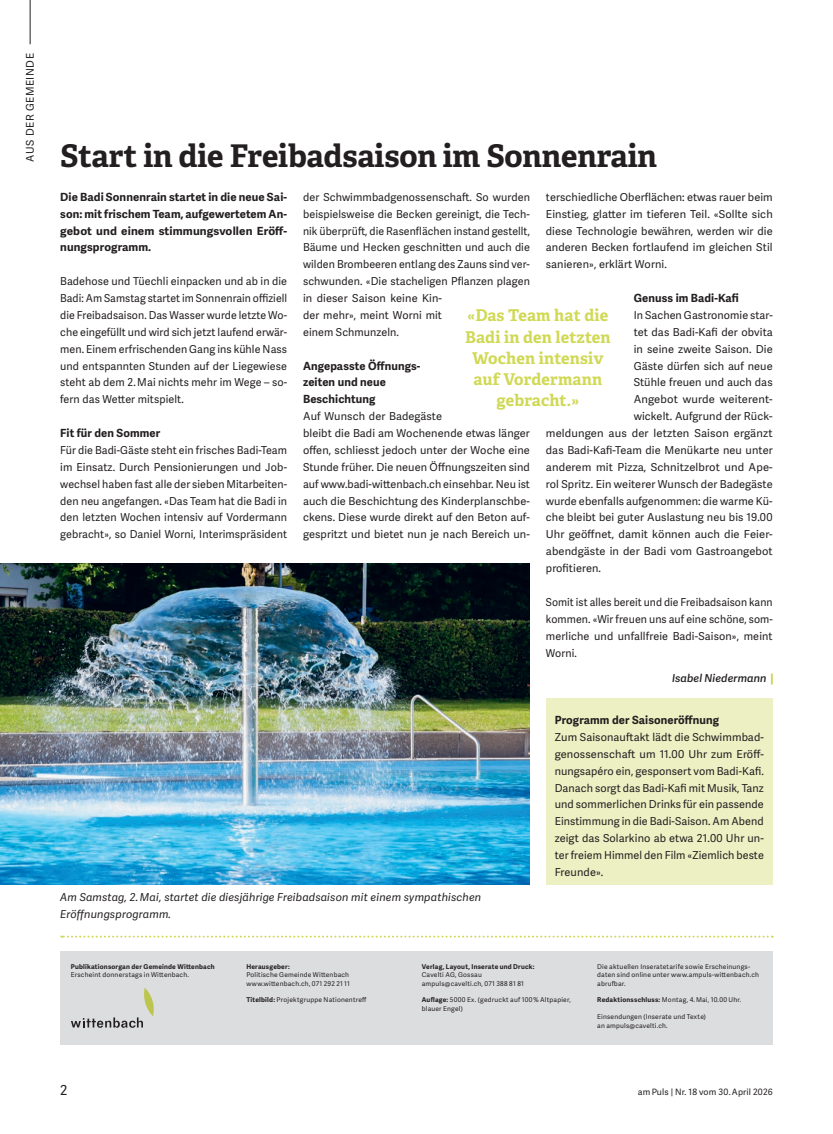
<style>
.page{position:relative;width:833px;height:1134px;background:#fff}
.page>*{position:absolute;margin:0;border:0;box-sizing:border-box;transform-origin:0 0}
.t1{font:700 31.25px "Adelle";letter-spacing:-.005em;color:#231f20}
.t2{font:700 16.25px/21.2px "Adelle";letter-spacing:.005em;color:#d0d955;text-align:center}
.t3{font:13.75px "Adelle Sans";color:#231f20}
.t4{font:700 11.25px/16.9px "Adelle Sans";letter-spacing:.01em;color:#231f20;text-align:justify}
.t5{font:11px/16.9px "Adelle Sans";letter-spacing:.01em;color:#231f20;text-align:justify}
.t6{font:11px/16.9px "Adelle Sans";letter-spacing:.01em;color:#231f20;text-align:justify;scale:.95 1}
.t7{font:italic 11px/16.9px "Adelle Sans";letter-spacing:.015em;color:#231f20}
.t8{font:italic 600 11px "Adelle Sans";letter-spacing:.005em;color:#231f20}
.t9{font:10.62px "Adelle Sans";letter-spacing:.05em;color:#231f20}
.t10{font:8.75px "Adelle Sans";letter-spacing:.01em;color:#231f20}
.t11{font:6.62px/8.5px "Adelle Sans";letter-spacing:.03em;color:#231f20}
.t12{font:700 6.62px "Adelle Sans";letter-spacing:.03em;color:#231f20}
.s1{font-style:italic}
.s2{font-weight:700}
</style>
<div class="page">
<hr style="left:30px;top:0;width:1px;height:44px;background:#231f20">
<svg style="left:61px;top:936px;width:711px;height:2px"></svg>
<img style="left:0;top:564px;width:530px;height:320px">
<div style="left:60px;top:951px;width:712px;height:94px;background:#dcdddf"></div>
<svg style="left:71px;top:987px;width:83px;height:41px"></svg>
<div style="left:546px;top:699px;width:226px;height:186px;background:#ecf0c3"></div>
<p class="t9" style="left:24px;top:162px;width:110px;rotate:-90deg">AUS DER GEMEINDE</p>
<h1 class="t1" style="left:60px;top:136px;width:598px">Start in die Freibadsaison im Sonnenrain</h1>
<p class="t4" style="left:60px;top:189px;width:228px">Die Badi Sonnenrain startet in die neue Sai&shy;son: mit frischem Team, aufgewertetem An&shy;gebot und einem stimmungsvollen Eröff&shy;nungsprogramm<span class="s1">.</span></p>
<p class="t5" style="left:60px;top:273px;width:228px">Badehose und Tüechli einpacken und ab in die Badi: Am Samstag startet im Sonnenrain offiziell die Freibadsaison. Das Wasser wurde letzte Wo&shy;che eingefüllt und wird sich jetzt laufend erwär&shy;men. Einem erfrischenden Gang ins kühle Nass und entspannten Stunden auf der Liegewiese steht ab dem 2. Mai nichts mehr im Wege – so&shy;fern das Wetter mitspielt.</p>
<p class="t4" style="left:60px;top:425px;width:102px">Fit für den Sommer</p>
<p class="t5" style="left:60px;top:442px;width:228px">Für die Badi-Gäste steht ein frisches Badi-Team im Einsatz. Durch Pensionierungen und Job&shy;wechsel haben fast alle der sieben Mitarbeiten&shy;den neu angefangen. «Das Team hat die Badi in den letzten Wochen intensiv auf Vordermann gebracht», so Daniel Worni, Interimspräsident</p>
<p class="t5" style="left:303px;top:189px;width:228px;text-align:left">der Schwimmbadgenossenschaft. So wurden beispielsweise die Becken gereinigt, die Tech&shy;nik überprüft, die Rasenflächen instand gestellt, Bäume und Hecken geschnitten und auch die wilden Brombeeren entlang des Zauns sind ver&shy;schwunden. «Die stacheligen Pflanzen plagen in dieser Saison keine Kin-<br>der mehr», meint Worni mit<br>einem Schmunzeln.</p>
<p class="t4" style="left:303px;top:357px;width:119px;text-align:left">Angepasste Öffnungs&shy;zeiten und neue<br>Beschichtung</p>
<p class="t5" style="left:303px;top:408px;width:228px;text-align:left">Auf Wunsch der Badegäste<br>bleibt die Badi am Wochenende etwas länger offen, schliesst jedoch unter der Woche eine Stunde früher. Die neuen Öffnungszeiten sind auf www.badi-wittenbach.ch einsehbar. Neu ist auch die Beschichtung des Kinderplanschbe&shy;ckens. Diese wurde direkt auf den Beton auf&shy;gespritzt und bietet nun je nach Bereich un-</p>
<p class="t5" style="left:546px;top:189px;width:228px">terschiedliche Oberflächen: etwas rauer beim Einstieg, glatter im tieferen Teil. «Sollte sich diese Technologie bewähren, werden wir die anderen Becken fortlaufend im gleichen Stil sanieren», erklärt Worni.</p>
<p class="t4" style="left:633px;top:290px;width:107px">Genuss im Badi-Kafi</p>
<p class="t5" style="left:633px;top:307px;width:140px">In Sachen Gastronomie star-</p>
<p class="t5" style="left:633px;top:324px;width:141px">tet das Badi-Kafi der obvita</p>
<p class="t5" style="left:633px;top:341px;width:141px">in seine zweite Saison. Die</p>
<p class="t5" style="left:633px;top:358px;width:140px">Gäste dürfen sich auf neue</p>
<p class="t5" style="left:633px;top:374px;width:140px">Stühle freuen und auch das</p>
<p class="t5" style="left:633px;top:391px;width:140px">Angebot wurde weiterent-</p>
<p class="t5" style="left:633px;top:408px;width:140px">wickelt. Aufgrund der Rück-</p>
<p class="t5" style="left:546px;top:425px;width:228px">meldungen aus der letzten Saison ergänzt</p>
<p class="t5" style="left:546px;top:442px;width:228px">das Badi-Kafi-Team die Menükarte neu unter</p>
<p class="t5" style="left:546px;top:459px;width:228px">anderem mit Pizza, Schnitzelbrot und Ape-</p>
<p class="t5" style="left:546px;top:476px;width:228px">rol Spritz. Ein weiterer Wunsch der Badegäste</p>
<p class="t5" style="left:546px;top:493px;width:228px">wurde ebenfalls aufgenommen: die warme Kü-</p>
<p class="t5" style="left:546px;top:509px;width:228px">che bleibt bei guter Auslastung neu bis 19.00</p>
<p class="t5" style="left:546px;top:526px;width:228px">Uhr geöffnet, damit können auch die Feier-</p>
<p class="t5" style="left:546px;top:543px;width:228px">abendgäste in der Badi vom Gastroangebot</p>
<p class="t5" style="left:546px;top:560px;width:57px">profitieren.</p>
<p class="t6" style="left:546px;top:594px;width:240px">Somit ist alles bereit und die Freibadsaison kann kommen. «Wir freuen uns auf eine schöne, som&shy;merliche und unfallfreie Badi-Saison», meint Worni.</p>
<p class="t8" style="left:672px;top:671px;width:96px">Isabel Niedermann</p>
<h2 class="t2" style="left:465px;top:305px;width:147px">«Das Team hat die<br>Badi in den letzten<br>Wochen intensiv auf Vordermann gebracht.»</h2>
<p class="t7" style="left:60px;top:889px;width:422px">Am Samstag, 2. Mai, startet die diesjährige Freibadsaison mit einem sympathischen<br>Eröffnungsprogramm.</p>
<p class="t4" style="left:555px;top:712px;width:166px">Programm der Saisoneröffnung</p>
<p class="t5" style="left:555px;top:729px;width:211px">Zum Saisonauftakt lädt die Schwimmbad&shy;genossenschaft um 11.00 Uhr zum Eröff&shy;nungsapéro ein, gesponsert vom Badi-Kafi.<br>Danach sorgt das Badi-Kafi mit Musik, Tanz und sommerlichen Drinks für ein passende Einstimmung in die Badi-Saison. Am Abend zeigt das Solarkino ab etwa 21.00 Uhr un&shy;ter freiem Himmel den Film «Ziemlich beste Freunde».</p>
<p class="t12" style="left:71px;top:962px;width:145px">Publikationsorgan der Gemeinde Wittenbach</p>
<p class="t11" style="left:71px;top:971px;width:120px">Erscheint donnerstags in Wittenbach.</p>
<p class="t12" style="left:246px;top:962px;width:45px">Herausgeber:</p>
<p class="t11" style="left:246px;top:971px;width:105px">Politische Gemeinde Wittenbach www.wittenbach.ch, 071 292 21 11</p>
<p class="t11" style="left:246px;top:996px;width:122px"><span class="s2">Titelbild:</span> Projektgruppe Nationentreff</p>
<p class="t12" style="left:422px;top:962px;width:114px">Verlag, Layout, Inserate und Druck:</p>
<p class="t11" style="left:422px;top:971px;width:104px">Cavelti AG, Gossau ampuls@cavelti.ch, 071 388 81 81</p>
<p class="t11" style="left:422px;top:996px;width:150px"><span class="s2">Auflage:</span> 5000 Ex. (gedruckt auf 100 % Altpapier, blauer Engel)</p>
<p class="t11" style="left:597px;top:962px;width:163px">Die aktuellen Inseratetarife sowie Erscheinungs&shy;daten sind online unter www.ampuls-wittenbach.ch abrufbar.</p>
<p class="t11" style="left:597px;top:996px;width:146px"><span class="s2">Redaktionsschluss:</span> Montag, 4. Mai, 10.00 Uhr.</p>
<p class="t11" style="left:597px;top:1013px;width:110px">Einsendungen (Inserate und Texte) an ampuls@cavelti.ch.</p>
<p class="t3" style="left:60px;top:1082px;width:9px">2</p>
<p class="t10" style="left:638px;top:1087px;width:136px">am Puls | Nr. 18 vom 30. April 2026</p>
</div>
